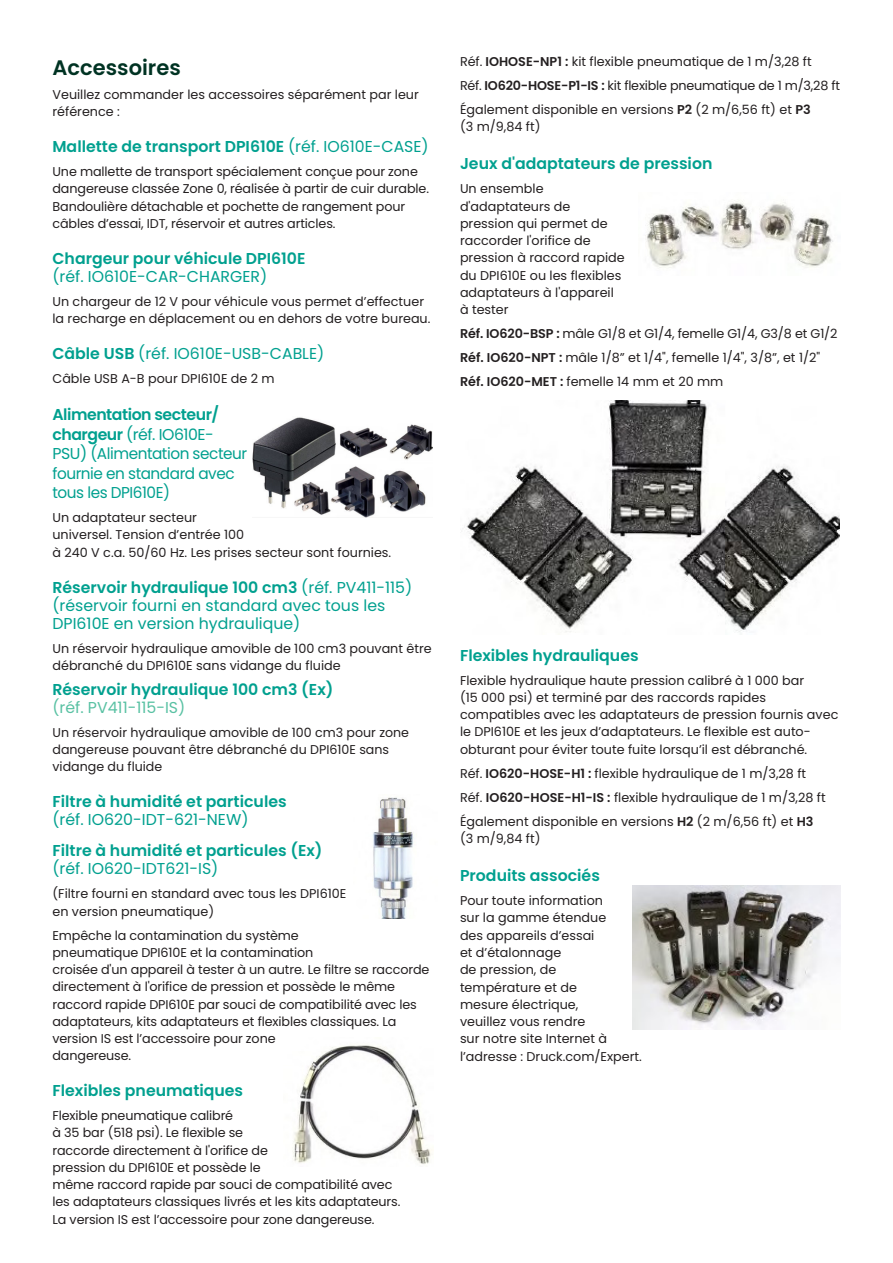
<style>
.page{position:relative;width:893px;height:1263px;background:#fff}
.page>*{position:absolute;margin:0;border:0;box-sizing:border-box;transform-origin:0 0}
.t1{font:600 21px "Poppins";color:#003323}
.t2{font:600 15.75px "Poppins";color:#00a08f}
.t3{font:15.75px/18px "Poppins";color:#00a08f}
.t4{font:15.75px/19.5px "Poppins";letter-spacing:-.03em;color:#00a08f}
.t5{font:15.75px "Poppins";color:#59c1a3}
.t6{font:12.75px/17.2px "Poppins";color:#231f20}
.s1{font-weight:400}
.s2{font-weight:600}
</style>
<div class="page">
<img style="left:466px;top:400px;width:374px;height:232px">
<img style="left:252px;top:417px;width:181px;height:100px">
<img style="left:372px;top:797px;width:42px;height:121px">
<img style="left:293px;top:1045px;width:139px;height:119px">
<img style="left:645px;top:201px;width:188px;height:67px">
<img style="left:632px;top:885px;width:208px;height:144px">
<h1 class="t1" style="left:52px;top:54px;width:130px">Accessoires</h1>
<p class="t6" style="left:52px;top:86px;width:368px">Veuillez commander les accessoires séparément par leur référence :</p>
<p class="t2" style="left:52px;top:137px;width:378px">Mallette de transport DPI610E <span class="s1">(réf. IO610E-CASE)</span></p>
<p class="t6" style="left:52px;top:163px;width:378px">Une mallette de transport spécialement conçue pour zone dangereuse classée Zone 0, réalisée à partir de cuir durable.<br>Bandoulière détachable et pochette de rangement pour câbles d’essai, IDT, réservoir et autres articles.</p>
<p class="t2" style="left:52px;top:249px;width:254px">Chargeur pour véhicule DPI610E</p>
<p class="t3" style="left:52px;top:267px;width:216px">(réf. IO610E-CAR-CHARGER)</p>
<p class="t6" style="left:52px;top:293px;width:379px">Un chargeur de 12 V pour véhicule vous permet d’effectuer la recharge en déplacement ou en dehors de votre bureau.</p>
<p class="t3" style="left:52px;top:344px;width:273px"><span class="s2">Câble USB</span> (réf. IO610E-USB-CABLE)</p>
<p class="t6" style="left:52px;top:370px;width:224px">Câble USB A-B pour DPI610E de 2 m</p>
<p class="t4" style="left:52px;top:405px;width:196px"><span class="s2">Alimentation secteur/ chargeur</span> (réf. IO610E-<br>PSU) (Alimentation secteur fournie en standard avec tous les DPI610E)</p>
<p class="t6" style="left:52px;top:509px;width:340px">Un adaptateur secteur<br>universel. Tension d’entrée 100<br>à 240 V c.a. 50/60 Hz. Les prises secteur sont fournies.</p>
<p class="t3" style="left:52px;top:578px;width:361px"><span class="s2">Réservoir hydraulique 100 cm3</span> (réf. PV411-115) (réservoir fourni en standard avec tous les<br>DPI610E en version hydraulique)</p>
<p class="t6" style="left:52px;top:640px;width:381px">Un réservoir hydraulique amovible de 100 cm3 pouvant être débranché du DPI610E sans vidange du fluide</p>
<p class="t2" style="left:52px;top:679px;width:282px">Réservoir hydraulique 100 cm3 (Ex)</p>
<p class="t5" style="left:52px;top:698px;width:134px">(réf. PV411-115-IS)</p>
<p class="t6" style="left:52px;top:724px;width:358px">Un réservoir hydraulique amovible de 100 cm3 pour zone dangereuse pouvant être débranché du DPI610E sans vidange du fluide</p>
<p class="t2" style="left:52px;top:792px;width:236px">Filtre à humidité et particules</p>
<p class="t3" style="left:52px;top:810px;width:198px">(réf. IO620-IDT-621-NEW)</p>
<p class="t2" style="left:52px;top:841px;width:272px">Filtre à humidité et particules (Ex)</p>
<p class="t3" style="left:52px;top:860px;width:167px">(réf. IO620-IDT621-IS)</p>
<p class="t6" style="left:52px;top:885px;width:295px">(Filtre fourni en standard avec tous les DPI610E en version pneumatique)</p>
<p class="t6" style="left:52px;top:927px;width:378px">Empêche la contamination du système<br>pneumatique DPI610E et la contamination<br>croisée d'un appareil à tester à un autre. Le filtre se raccorde directement à l'orifice de pression et possède le même raccord rapide DPI610E par souci de compatibilité avec les adaptateurs, kits adaptateurs et flexibles classiques. La version IS est l’accessoire pour zone<br>dangereuse.</p>
<p class="t2" style="left:52px;top:1081px;width:192px">Flexibles pneumatiques</p>
<p class="t6" style="left:52px;top:1107px;width:349px">Flexible pneumatique calibré<br>à 35 bar (518 psi). Le flexible se<br>raccorde directement à l'orifice de<br>pression du DPI610E et possède le<br>même raccord rapide par souci de compatibilité avec les adaptateurs classiques livrés et les kits adaptateurs.<br>La version IS est l’accessoire pour zone dangereuse.</p>
<p class="t6" style="left:460px;top:50px;width:382px;line-height:24px">Réf. <span class="s2">IOHOSE-NP1 :</span> kit flexible pneumatique de 1 m/3,28 ft<br>Réf. <span class="s2">IO620-HOSE-P1-IS :</span> kit flexible pneumatique de 1 m/3,28 ft<br>Également disponible en versions <span class="s2">P2</span> (2 m/6,56 ft) et <span class="s2">P3</span></p>
<p class="t6" style="left:460px;top:118px;width:82px">(3 m/9,84 ft)</p>
<p class="t2" style="left:460px;top:154px;width:254px">Jeux d'adaptateurs de pression</p>
<p class="t6" style="left:460px;top:180px;width:166px">Un ensemble d'adaptateurs de pression qui permet de raccorder l'orifice de pression à raccord rapide du DPI610E ou les flexibles adaptateurs à l'appareil à tester</p>
<p class="t6" style="left:460px;top:322px;width:379px;line-height:24px"><span class="s2">Réf. IO620-BSP :</span> mâle G1/8 et G1/4, femelle G1/4, G3/8 et G1/2<br><span class="s2">Réf. IO620-NPT :</span> mâle 1/8” et 1/4", femelle 1/4", 3/8”, et 1/2"<br><span class="s2">Réf. IO620-MET :</span> femelle 14 mm et 20 mm</p>
<p class="t2" style="left:460px;top:646px;width:180px">Flexibles hydrauliques</p>
<p class="t6" style="left:460px;top:672px;width:380px">Flexible hydraulique haute pression calibré à 1 000 bar<br>(15 000 psi) et terminé par des raccords rapides compatibles avec les adaptateurs de pression fournis avec le DPI610E et les jeux d’adaptateurs. Le flexible est auto&shy;obturant pour éviter toute fuite lorsqu’il est débranché.</p>
<p class="t6" style="left:460px;top:761px;width:367px;line-height:24px">Réf. <span class="s2">IO620-HOSE-H1 :</span> flexible hydraulique de 1 m/3,28 ft<br>Réf. <span class="s2">IO620-HOSE-H1-IS :</span> flexible hydraulique de 1 m/3,28 ft<br>Également disponible en versions <span class="s2">H2</span> (2 m/6,56 ft) et <span class="s2">H3</span></p>
<p class="t6" style="left:460px;top:830px;width:82px">(3 m/9,84 ft)</p>
<p class="t2" style="left:460px;top:866px;width:141px">Produits associés</p>
<p class="t6" style="left:460px;top:892px;width:183px">Pour toute information<br>sur la gamme étendue<br>des appareils d’essai<br>et d’étalonnage<br>de pression, de<br>température et de<br>mesure électrique,<br>veuillez vous rendre<br>sur notre site Internet à l’adresse : Druck.com/Expert.</p>
</div>
